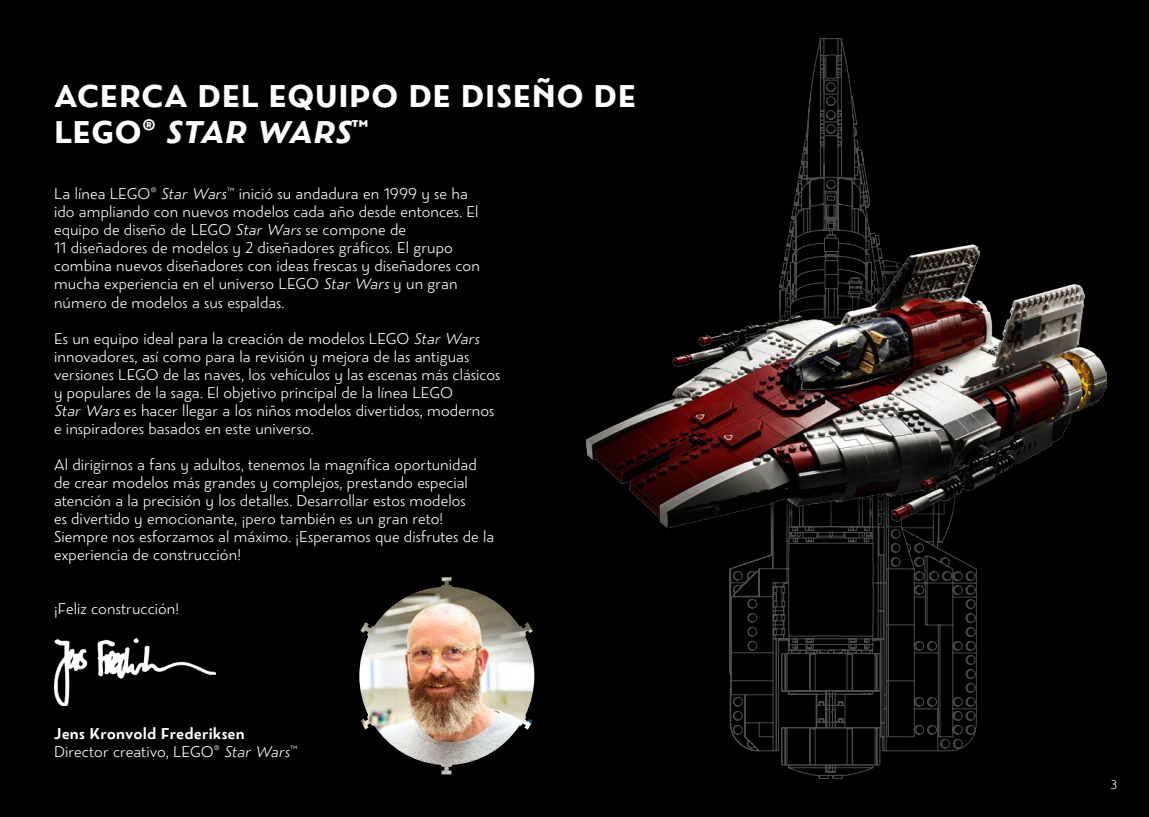
<style>
.page{position:relative;width:1149px;height:817px;background:#fff}
.page>*{position:absolute;margin:0;border:0;box-sizing:border-box;transform-origin:0 0}
.t1{font:800 30px/36px "Rosina";letter-spacing:.015em;color:#fff}
.t2{font:300 15px/18px "Rosina";letter-spacing:.005em;color:#fff}
.t3{font:700 15px/18px "Rosina";letter-spacing:.01em;color:#fff}
.t4{font:300 12px "Rosina";color:#fff}
.s1{font-style:italic}
.s2{font-weight:300}
.s3{font-weight:300;font-style:italic}
</style>
<div class="page">
<div style="left:0;top:0;width:1148px;height:816px;background:#000"></div>
<svg style="left:938px;top:553px;width:38px;height:198px"></svg>
<svg style="left:729px;top:38px;width:142px;height:727px"></svg>
<svg style="left:786px;top:553px;width:152px;height:225px"></svg>
<div style="left:559px;top:219px;width:573px;height:334px;background:#000"></div>
<img style="left:585px;top:241px;width:520px;height:312px">
<img style="left:359px;top:577px;width:175px;height:197px">
<img style="left:54px;top:638px;width:162px;height:67px">
<h1 class="t1" style="left:54px;top:79px;width:583px">ACERCA DEL EQUIPO DE DISEÑO DE<br>L E G O <sup>®</sup> <span class="s1">STAR WARS</span><sup>™</sup></h1>
<p class="t2" style="left:54px;top:185px;width:427px">La línea LEGO<sup>®</sup> <span class="s1">StarWars</span><sup>™</sup> inició su andadura en 1999 y se ha ido ampliando con nuevos modelos cada año desde entonces. El equipo de diseño de LEGO <span class="s1">StarWars</span>se compone de<br>11 diseñadores de modelos y 2 diseñadores gráficos. El grupo combina nuevos diseñadores con ideas frescas y diseñadores con mucha experiencia en el universo LEGO <span class="s1">StarWars</span>y un gran número de modelos a sus espaldas.</p>
<p class="t2" style="left:54px;top:329px;width:447px">Es un equipo ideal para la creación de modelos LEGO <span class="s1">StarWars </span>innovadores, así como para la revisión y mejora de las antiguas versiones LEGO de las naves, los vehículos y las escenas más clásicos y populares de la saga. El objetivo principal de la línea LEGO <span class="s1">StarWars</span>es hacer llegar a los niños modelos divertidos, modernos e inspiradores basados en este universo.</p>
<p class="t2" style="left:54px;top:455px;width:441px">Al dirigirnos a fans y adultos, tenemos la magnífica oportunidad de crear modelos más grandes y complejos, prestando especial atención a la precisión y los detalles. Desarrollar estos modelos<br>es divertido y emocionante, ¡pero también es un gran reto!<br>Siempre nos esforzamos al máximo. ¡Esperamos que disfrutes de la experiencia de construcción!</p>
<p class="t2" style="left:54px;top:599px;width:127px">¡Feliz construcción!</p>
<p class="t3" style="left:54px;top:724px;width:245px">Jens Kronvold Frederiksen<br><span class="s2">Director creativo, LEGO</span><sup>®</sup> <span class="s3">StarWars</span><sup>™</sup></p>
<p class="t4" style="left:1110px;top:775px;width:8px">3</p>
</div>
